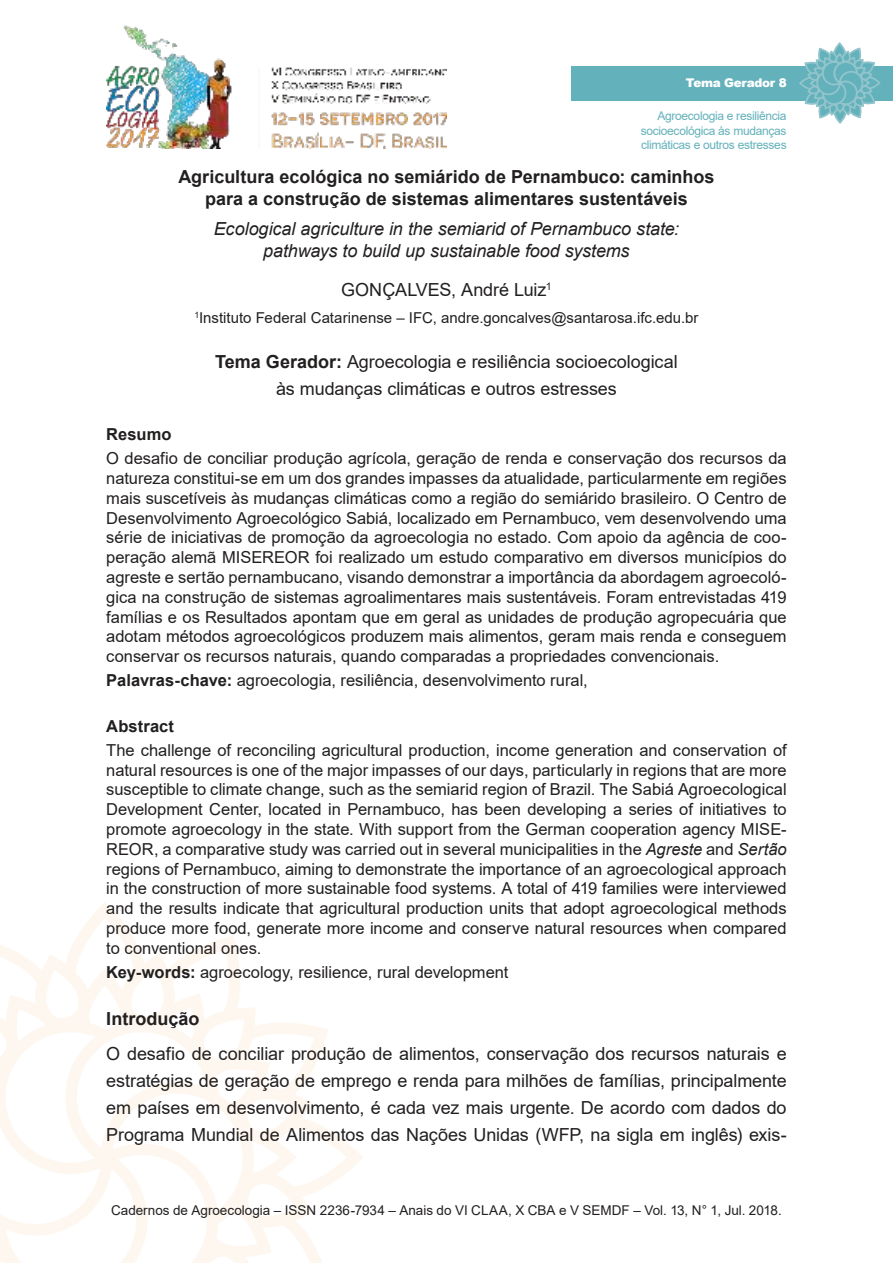
<style>
.page{position:relative;width:893px;height:1263px;background:#fff}
.page>*{position:absolute;margin:0;border:0;box-sizing:border-box;transform-origin:0 0}
.t1{font:18px/27px "Arial";letter-spacing:-.005em;color:#221f1f;text-align:center}
.t2{font:700 18px/21.6px "Arial";color:#221f1f;text-align:center}
.t3{font:italic 18px/21.6px "Arial";letter-spacing:-.005em;color:#221f1f;text-align:center}
.t4{font:16.5px/19.8px "Arial";color:#221f1f;text-align:justify}
.t5{font:700 16.5px "Arial";letter-spacing:.005em;color:#221f1f}
.t6{font:15px "Arial";color:#221f1f}
.t7{font:13.5px "Arial";color:#221f1f}
.t8{font:12px/14.4px "Arial";letter-spacing:-.025em;color:#63b1bb;text-align:justify}
.t9{font:900 12px "Arial";letter-spacing:-.025em;color:#fff}
.s1{font-weight:700}
.s2{font-style:italic}
</style>
<div class="page">
<img style="left:106px;top:25px;width:340px;height:124px">
<svg style="left:0;top:910px;width:363px;height:353px"></svg>
<div style="left:571px;top:66px;width:322px;height:34px;background:#63b1bb"></div>
<svg style="left:798px;top:43px;width:83px;height:81px"></svg>
<p class="t9" style="left:686px;top:76px;width:102px">Tema Gerador 8</p>
<p class="t8" style="left:641px;top:110px;width:147px;text-indent:17px">Agroecologia e resiliência socioecológica às mudanças climáticas e outros estresses</p>
<p class="t2" style="left:178px;top:168px;width:537px">Agricultura ecológica no semiárido de Pernambuco: caminhos para a construção de sistemas alimentares sustentáveis</p>
<p class="t3" style="left:214px;top:219px;width:467px">Ecological agriculture in the semiarid of Pernambuco state: pathways to build up sustainable food systems</p>
<p class="t1" style="left:341px;top:277px;width:212px">GONÇALVES, André Luiz<sup>1</sup></p>
<p class="t6" style="left:194px;top:311px;width:506px"><sup>1</sup>Instituto Federal Catarinense – IFC, andre.goncalves@santarosa.ifc.edu.br</p>
<p class="t1" style="left:215px;top:349px;width:464px"><span class="s1">Tema Gerador:</span> Agroecologia e resiliência socioecological às mudanças climáticas e outros estresses</p>
<p class="t5" style="left:106px;top:428px;width:67px">Resumo</p>
<p class="t4" style="left:106px;top:450px;width:682px">O desafio de conciliar produção agrícola, geração de renda e conservação dos recursos da natureza constitui-se em um dos grandes impasses da atualidade, particularmente em regiões mais suscetíveis às mudanças climáticas como a região do semiárido brasileiro. O Centro de Desenvolvimento Agroecológico Sabiá, localizado em Pernambuco, vem desenvolvendo uma série de iniciativas de promoção da agroecologia no estado. Com apoio da agência de coo&shy;peração alemã MISEREOR foi realizado um estudo comparativo em diversos municípios do agreste e sertão pernambucano, visando demonstrar a importância da abordagem agroecoló&shy;gica na construção de sistemas agroalimentares mais sustentáveis. Foram entrevistadas 419 famílias e os Resultados apontam que em geral as unidades de produção agropecuária que adotam métodos agroecológicos produzem mais alimentos, geram mais renda e conseguem conservar os recursos naturais, quando comparadas a propriedades convencionais.</p>
<p class="t4" style="left:106px;top:672px;width:483px"><span class="s1">Palavras-chave:</span> agroecologia, resiliência, desenvolvimento rural,</p>
<p class="t5" style="left:106px;top:720px;width:69px">Abstract</p>
<p class="t4" style="left:106px;top:741px;width:682px">The challenge of reconciling agricultural production, income generation and conservation of natural resources is one of the major impasses of our days, particularly in regions that are more susceptible to climate change, such as the semiarid region of Brazil. The Sabiá Agroecological Development Center, located in Pernambuco, has been developing a series of initiatives to promote agroecology in the state. With support from the German cooperation agency MISE-REOR, a comparative study was carried out in several municipalities in the <span class="s2">Agreste</span> and <span class="s2">Sertão </span>regions of Pernambuco, aiming to demonstrate the importance of an agroecological approach in the construction of more sustainable food systems. A total of 419 families were interviewed and the results indicate that agricultural production units that adopt agroecological methods produce more food, generate more income and conserve natural resources when compared to conventional ones.</p>
<p class="t4" style="left:106px;top:963px;width:404px"><span class="s1">Key-words:</span> agroecology, resilience, rural development</p>
<p class="t2" style="left:106px;top:1009px;width:95px">Introdução</p>
<p class="t1" style="left:106px;top:1042px;width:682px;text-align:justify">O desafio de conciliar produção de alimentos, conservação dos recursos naturais e estratégias de geração de emprego e renda para milhões de famílias, principalmente em países em desenvolvimento, é cada vez mais urgente. De acordo com dados do Programa Mundial de Alimentos das Nações Unidas (WFP, na sigla em inglês) exis-</p>
<p class="t7" style="left:111px;top:1204px;width:672px">Cadernos de Agroecologia – ISSN 2236-7934 – Anais do VI CLAA, X CBA e V SEMDF – Vol. 13, N° 1, Jul. 2018.</p>
</div>
